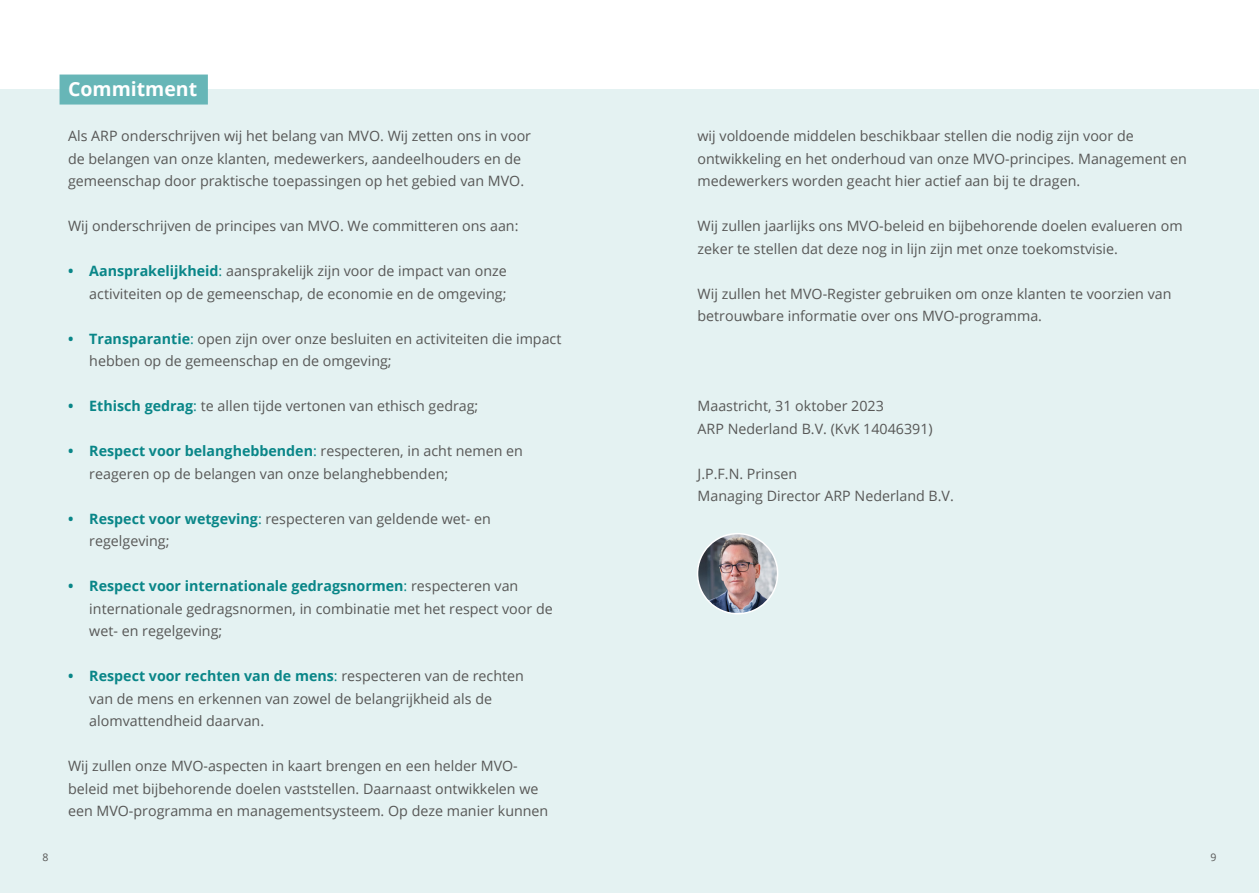
<style>
.page{position:relative;width:1259px;height:893px;background:#fff}
.page>*{position:absolute;margin:0;border:0;box-sizing:border-box;transform-origin:0 0}
.t1{font:700 19.5px "Open Sans";color:#fff}
.t2{font:14.25px/22.5px "Open Sans";color:#575756}
.t3{font:10.5px "Open Sans";color:#575756}
.s1{font-weight:700;color:#098688}
.s2{color:#098688}
</style>
<div class="page">
<div style="left:0;top:89px;width:1259px;height:804px;background:#e4f2f2"></div>
<div style="left:60px;top:75px;width:148px;height:30px;background:#67b6b7"></div>
<img style="left:697px;top:534px;width:80px;height:80px;border-radius:40px">
<div style="left:697px;top:533px;width:81px;height:81px;border:2px solid #fff;border-radius:50%"></div>
<h1 class="t1" style="left:68px;top:75px;width:131px">Commitment</h1>
<p class="t2" style="left:68px;top:124px;width:464px">Als ARP onderschrijven wij het belang van MVO. Wij zetten ons in voor de belangen van onze klanten, medewerkers, aandeelhouders en de gemeenschap door praktische toepassingen op het gebied van MVO.</p>
<p class="t2" style="left:68px;top:214px;width:452px">Wij onderschrijven de principes van MVO. We committeren ons aan:</p>
<p class="t2" style="left:68px;top:259px;width:440px;text-align:right"><span class="s1">• Aansprakelijkheid</span><span class="s2">:</span> aansprakelijk zijn voor de impact van onze activiteiten op de gemeenschap, de economie en de omgeving;</p>
<p class="t2" style="left:89px;top:327px;width:473px;text-indent:-21px"><span class="s1">• Transparantie</span><span class="s2">:</span> open zijn over onze besluiten en activiteiten die impact hebben op de gemeenschap en de omgeving;</p>
<p class="t2" style="left:68px;top:394px;width:412px"><span class="s1">• Ethisch gedrag</span><span class="s2">:</span> te allen tijde vertonen van ethisch gedrag;</p>
<p class="t2" style="left:89px;top:439px;width:435px;text-indent:-21px"><span class="s1">• Respect voor belanghebbenden</span><span class="s2">:</span> respecteren, in acht nemen en reageren op de belangen van onze belanghebbenden;</p>
<p class="t2" style="left:89px;top:507px;width:403px;text-indent:-21px"><span class="s1">• Respect voor wetgeving</span><span class="s2">:</span> respecteren van geldende wet- en regelgeving;</p>
<p class="t2" style="left:89px;top:574px;width:465px;text-indent:-21px"><span class="s1">• Respect voor internationale gedragsnormen</span><span class="s2">:</span> respecteren van internationale gedragsnormen, in combinatie met het respect voor de wet- en regelgeving;</p>
<p class="t2" style="left:89px;top:664px;width:436px;text-indent:-21px"><span class="s1">• Respect voor rechten van de mens</span><span class="s2">:</span> respecteren van de rechten van de mens en erkennen van zowel de belangrijkheid als de alomvattendheid daarvan.</p>
<p class="t2" style="left:68px;top:754px;width:482px">Wij zullen onze MVO-aspecten in kaart brengen en een helder MVO&shy;beleid met bijbehorende doelen vaststellen. Daarnaast ontwikkelen we een MVO-programma en managementsysteem. Op deze manier kunnen</p>
<p class="t2" style="left:697px;top:124px;width:491px">wij voldoende middelen beschikbaar stellen die nodig zijn voor de ontwikkeling en het onderhoud van onze MVO-principes. Management en medewerkers worden geacht hier actief aan bij te dragen.</p>
<p class="t2" style="left:697px;top:214px;width:486px">Wij zullen jaarlijks ons MVO-beleid en bijbehorende doelen evalueren om zeker te stellen dat deze nog in lijn zijn met onze toekomstvisie.</p>
<p class="t2" style="left:697px;top:282px;width:475px">Wij zullen het MVO-Register gebruiken om onze klanten te voorzien van betrouwbare informatie over ons MVO-programma.</p>
<p class="t2" style="left:697px;top:394px;width:237px">Maastricht, 31 oktober 2023<br>ARP Nederland B.V. (KvK 14046391)</p>
<p class="t2" style="left:697px;top:462px;width:258px">J.P.F.N. Prinsen<br>Managing Director ARP Nederland B.V.</p>
<p class="t3" style="left:43px;top:850px;width:8px">8</p>
<p class="t3" style="left:1210px;top:850px;width:8px">9</p>
</div>
